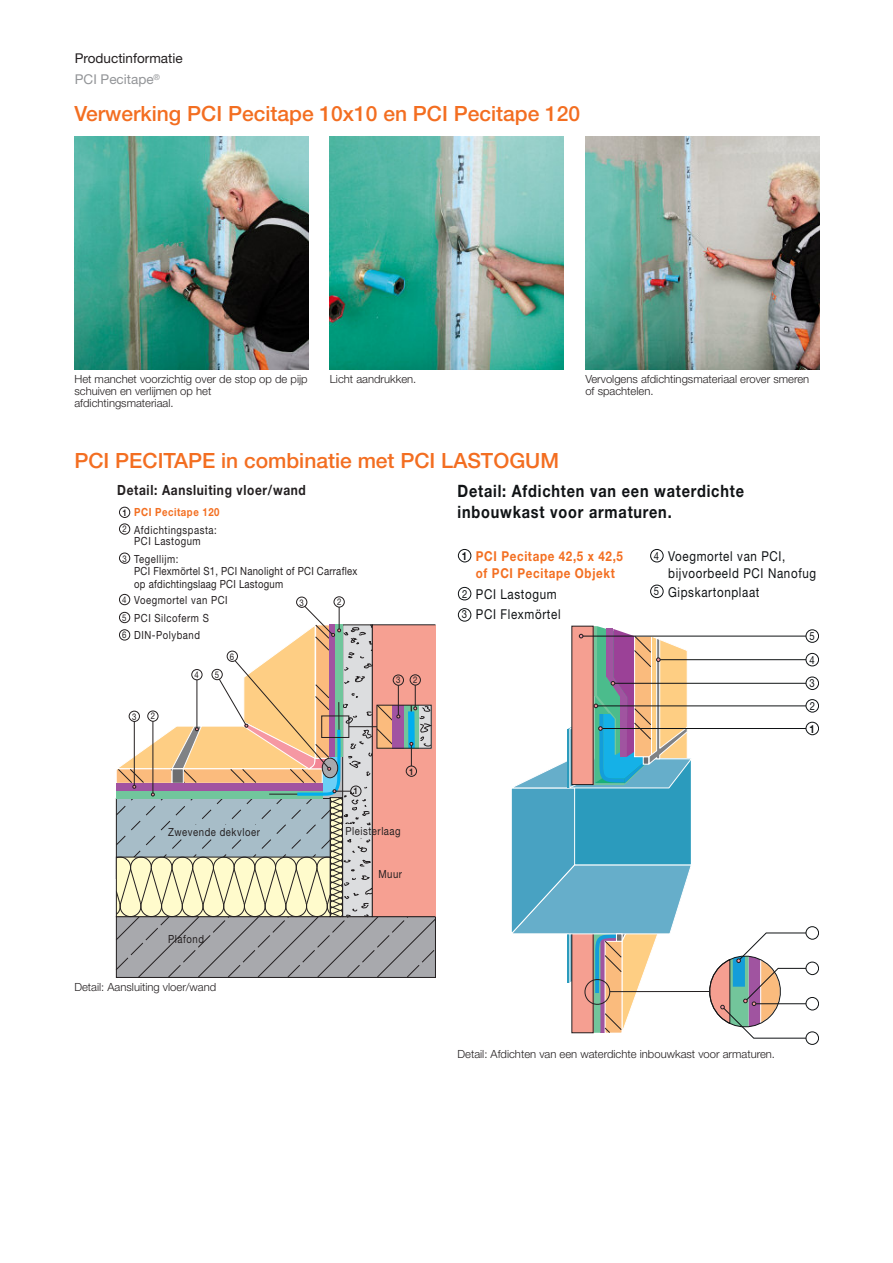
<style>
.page{position:relative;width:893px;height:1263px;background:#fff}
.page>*{position:absolute;margin:0;border:0;box-sizing:border-box;transform-origin:0 0}
.t1{font:500 21px "Helvetica Neue LT Pro";color:#f36e21}
.t2{font:700 17.1px/20.4px "Helvetica Neue";letter-spacing:.055em;color:#101315;scale:.85 1}
.t3{font:700 14.1px "Helvetica Neue";letter-spacing:.055em;color:#231f20;scale:.85 1}
.t4{font:13.65px/20.5px "Helvetica Neue";letter-spacing:.055em;color:#101315;scale:.85 1}
.t5{font:700 13.65px/16.4px "Helvetica Neue";letter-spacing:.055em;color:#f36f21;scale:.85 1}
.t6{font:13.5px/21.3px "Helvetica Neue LT Pro";color:#231f20}
.t7{font:300 11.25px/12px "Helvetica Neue LT Pro";color:#231f20}
.t8{font:11.25px/12px "Helvetica Neue";letter-spacing:.025em;color:#231f20;scale:.85 1}
.t9{font:11.25px/12px "Helvetica Neue";letter-spacing:.055em;color:#231f20;scale:.85 1}
.t10{font:700 11.25px "Helvetica Neue";letter-spacing:.055em;color:#f36f21;scale:.85 1}
.t11{font:11.25px "Helvetica Neue";color:#101315;scale:.85 1}
.t12{font:700 11.25px "Helvetica Neue";color:#101315;scale:.85 1}
.t13{font:9.15px "Helvetica Neue";color:#231f20;scale:.85 1}
.t14{font:700 9.15px "Helvetica Neue";color:#231f20;scale:.85 1}
.s1{color:#939598}
</style>
<div class="page">
<img style="left:74px;top:136px;width:234px;height:234px">
<img style="left:330px;top:136px;width:234px;height:234px">
<img style="left:585px;top:136px;width:234px;height:234px">
<div style="left:119px;top:594px;width:11px;height:11px;border:1px solid #231f20;border-radius:50%"></div>
<div style="left:119px;top:553px;width:11px;height:11px;border:1px solid #231f20;border-radius:50%"></div>
<div style="left:296px;top:597px;width:11px;height:11px;border:1px solid #231f20;border-radius:50%"></div>
<div style="left:119px;top:524px;width:11px;height:10px;border:1px solid #231f20;border-radius:50%"></div>
<div style="left:334px;top:596px;width:11px;height:11px;border:1px solid #231f20;border-radius:50%"></div>
<div style="left:119px;top:507px;width:11px;height:11px;border:1px solid #231f20;border-radius:50%"></div>
<svg style="left:116px;top:605px;width:320px;height:373px"></svg>
<hr style="left:610px;top:991px;width:99px;height:1px;background:#231f20">
<div style="left:650px;top:585px;width:13px;height:13px;border:1px solid #101315;border-radius:50%"></div>
<div style="left:806px;top:629px;width:13px;height:14px;border:1px solid #101315;border-radius:50%"></div>
<div style="left:806px;top:1031px;width:13px;height:14px;border:1px solid #101315;border-radius:50%"></div>
<div style="left:650px;top:549px;width:13px;height:13px;border:1px solid #101315;border-radius:50%"></div>
<div style="left:806px;top:653px;width:13px;height:13px;border:1px solid #101315;border-radius:50%"></div>
<div style="left:806px;top:677px;width:13px;height:13px;border:1px solid #101315;border-radius:50%"></div>
<div style="left:806px;top:997px;width:13px;height:13px;border:1px solid #101315;border-radius:50%"></div>
<div style="left:806px;top:699px;width:13px;height:13px;border:1px solid #101315;border-radius:50%"></div>
<div style="left:806px;top:962px;width:13px;height:13px;border:1px solid #101315;border-radius:50%"></div>
<div style="left:458px;top:549px;width:13px;height:13px;border:1px solid #101315;border-radius:50%"></div>
<div style="left:806px;top:722px;width:13px;height:13px;border:1px solid #101315;border-radius:50%"></div>
<div style="left:806px;top:926px;width:13px;height:13px;border:1px solid #101315;border-radius:50%"></div>
<hr style="left:602px;top:728px;width:204px;height:1px;background:#101315">
<hr style="left:615px;top:683px;width:191px;height:1px;background:#101315">
<hr style="left:598px;top:705px;width:208px;height:1px;background:#101315">
<hr style="left:658px;top:659px;width:148px;height:1px;background:#101315">
<hr style="left:583px;top:636px;width:223px;height:1px;background:#101315">
<svg style="left:709px;top:932px;width:98px;height:107px"></svg>
<svg style="left:511px;top:626px;width:181px;height:408px"></svg>
<svg style="left:457px;top:587px;width:15px;height:14px"></svg>
<div style="left:458px;top:608px;width:13px;height:13px;border:1px solid #101315;border-radius:50%"></div>
<p class="t6" style="left:75px;top:49px;width:109px">Productinformatie<br><span class="s1">PCI Pecitape</span><sup>®</sup></p>
<h1 class="t1" style="left:74px;top:106px;width:507px">Verwerking PCI Pecitape 10x10 en PCI Pecitape 120</h1>
<p class="t7" style="left:74px;top:374px;width:235px">Het manchet voorzichtig over de stop op de pijp schuiven en verlijmen op het afdichtingsmateriaal.</p>
<p class="t7" style="left:330px;top:374px;width:88px">Licht aandrukken.</p>
<p class="t7" style="left:585px;top:374px;width:225px">Vervolgens afdichtingsmateriaal erover smeren of spachtelen.</p>
<h1 class="t1" style="left:74px;top:453px;width:486px">PCI PECITAPE in combinatie met PCI LASTOGUM</h1>
<p class="t3" style="left:117px;top:485px;width:223px">Detail: Aansluiting vloer/wand</p>
<p class="t10" style="left:134px;top:508px;width:102px">PCI Pecitape 120</p>
<p class="t9" style="left:134px;top:525px;width:99px">Afdichtingspasta:<br>PCI Lastogum</p>
<p class="t8" style="left:134px;top:554px;width:264px">Tegellijm:<br>PCI Flexmörtel S1, PCI Nanolight of PCI Carraflex</p>
<p class="t8" style="left:134px;top:577px;width:177px;line-height:15.8px">op afdichtingslaag PCI Lastogum<br>Voegmortel van PCI</p>
<p class="t9" style="left:134px;top:610px;width:89px;line-height:17.2px">PCI Silcoferm S<br>DIN-Polyband</p>
<p class="t14" style="left:122px;top:509px;width:7px">1</p>
<p class="t13" style="left:123px;top:526px;width:7px">2</p>
<p class="t13" style="left:122px;top:555px;width:7px">3</p>
<p class="t13" style="left:122px;top:596px;width:7px">4</p>
<p class="t13" style="left:337px;top:599px;width:7px">2</p>
<p class="t13" style="left:299px;top:599px;width:7px">3</p>
<p class="t13" style="left:122px;top:614px;width:7px">5</p>
<p class="t13" style="left:122px;top:632px;width:7px">6</p>
<p class="t13" style="left:132px;top:713px;width:7px">3</p>
<p class="t13" style="left:151px;top:713px;width:7px">2</p>
<p class="t13" style="left:195px;top:671px;width:7px">4</p>
<p class="t13" style="left:215px;top:671px;width:7px">5</p>
<p class="t13" style="left:230px;top:653px;width:7px">6</p>
<p class="t13" style="left:396px;top:677px;width:7px">3</p>
<p class="t13" style="left:413px;top:677px;width:7px">2</p>
<p class="t14" style="left:354px;top:788px;width:7px">1</p>
<p class="t14" style="left:409px;top:768px;width:7px">1</p>
<p class="t9" style="left:168px;top:827px;width:109px">Zwevende dekvloer</p>
<p class="t9" style="left:345px;top:826px;width:67px">Pleisterlaag</p>
<p class="t9" style="left:378px;top:869px;width:29px">Muur</p>
<p class="t9" style="left:168px;top:934px;width:44px">Plafond</p>
<p class="t7" style="left:74px;top:982px;width:143px">Detail: Aansluiting vloer/wand</p>
<h2 class="t2" style="left:457px;top:483px;width:339px">Detail: Afdichten van een waterdichte inbouwkast voor armaturen.</h2>
<p class="t12" style="left:462px;top:552px;width:8px">1</p>
<p class="t11" style="left:462px;top:590px;width:8px">2</p>
<p class="t11" style="left:462px;top:610px;width:8px">3</p>
<p class="t5" style="left:476px;top:549px;width:175px">PCI Pecitape 42,5 x 42,5 of PCI Pecitape Objekt</p>
<p class="t4" style="left:476px;top:585px;width:101px">PCI Lastogum<br>PCI Flexmörtel</p>
<p class="t11" style="left:654px;top:552px;width:8px">4</p>
<p class="t11" style="left:654px;top:587px;width:8px">5</p>
<p class="t4" style="left:668px;top:549px;width:176px;line-height:16.4px">Voegmortel van PCI, bijvoorbeeld PCI Nanofug</p>
<p class="t4" style="left:668px;top:583px;width:109px">Gipskartonplaat</p>
<p class="t11" style="left:809px;top:632px;width:8px">5</p>
<p class="t11" style="left:809px;top:656px;width:8px">4</p>
<p class="t11" style="left:809px;top:679px;width:8px">3</p>
<p class="t11" style="left:810px;top:702px;width:8px">2</p>
<p class="t12" style="left:809px;top:724px;width:8px">1</p>
<p class="t7" style="left:457px;top:1049px;width:319px">Detail: Afdichten van een waterdichte inbouwkast voor armaturen.</p>
</div>
